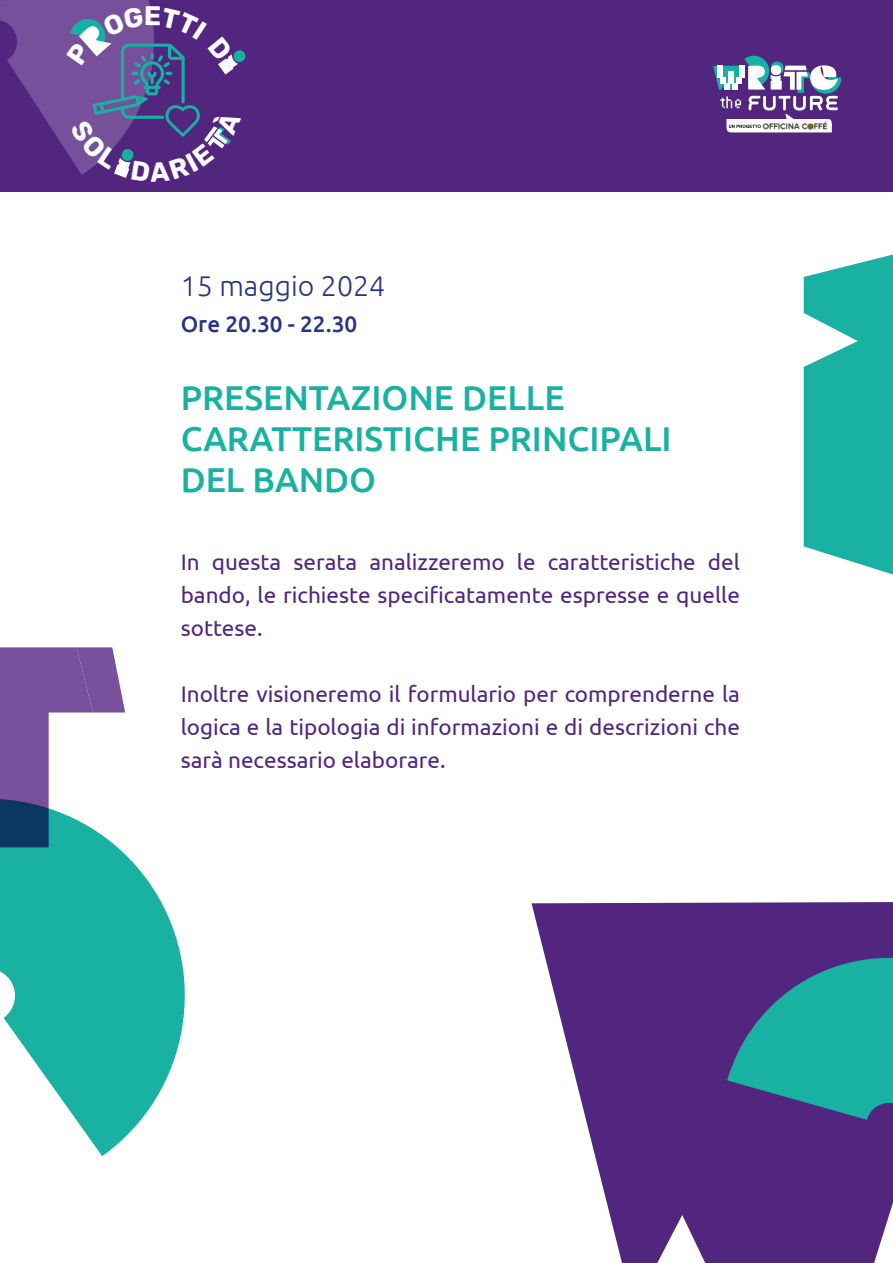
<style>
.page{position:relative;width:893px;height:1263px;background:#fff}
.page>*{position:absolute;margin:0;border:0;box-sizing:border-box;transform-origin:0 0}
.t1{font:500 34.5px/41.4px "Ubuntu";color:#19b1a2}
.t2{font:300 28.5px "Ubuntu";color:#283583}
.t3{font:22.5px/33px "Ubuntu";color:#52267e;text-align:justify}
.t4{font:500 22.5px "Ubuntu";color:#283583}
</style>
<div class="page">
<div style="left:0;top:0;width:893px;height:191px;background:#52267f"></div>
<svg style="left:713px;top:56px;width:128px;height:76px"></svg>
<div style="left:732px;top:83px;width:6px;height:7px;background:#fff"></div>
<div style="left:728px;top:72px;width:6px;height:12px;background:#fff"></div>
<img style="left:762px;top:121px;width:66px;height:9px">
<svg style="left:531px;top:902px;width:362px;height:361px;fill:#52267e"></svg>
<svg style="left:0;top:847px;width:185px;height:309px;fill:#19b1a2"></svg>
<svg style="left:0;top:647px;width:125px;height:200px"></svg>
<svg style="left:727px;top:935px;width:166px;height:328px;background:#40578b"></svg>
<svg style="left:804px;top:254px;width:89px;height:320px;background:#36bbae"></svg>
<svg style="left:0;top:0;width:246px;height:178px"></svg>
<p class="t2" style="left:181px;top:269px;width:206px">15 maggio 2024</p>
<p class="t4" style="left:181px;top:310px;width:178px">Ore 20.30 - 22.30</p>
<h1 class="t1" style="left:181px;top:375px;width:492px">PRESENTAZIONE DELLE<br>CARATTERISTICHE PRINCIPALI<br>DEL BANDO</h1>
<p class="t3" style="left:181px;top:544px;width:561px">In questa serata analizzeremo le caratteristiche del bando, le richieste specificatamente espresse e quelle sottese.</p>
<p class="t3" style="left:181px;top:676px;width:561px">Inoltre visioneremo il formulario per comprenderne la logica e la tipologia di informazioni e di descrizioni che sarà necessario elaborare.</p>
</div>
